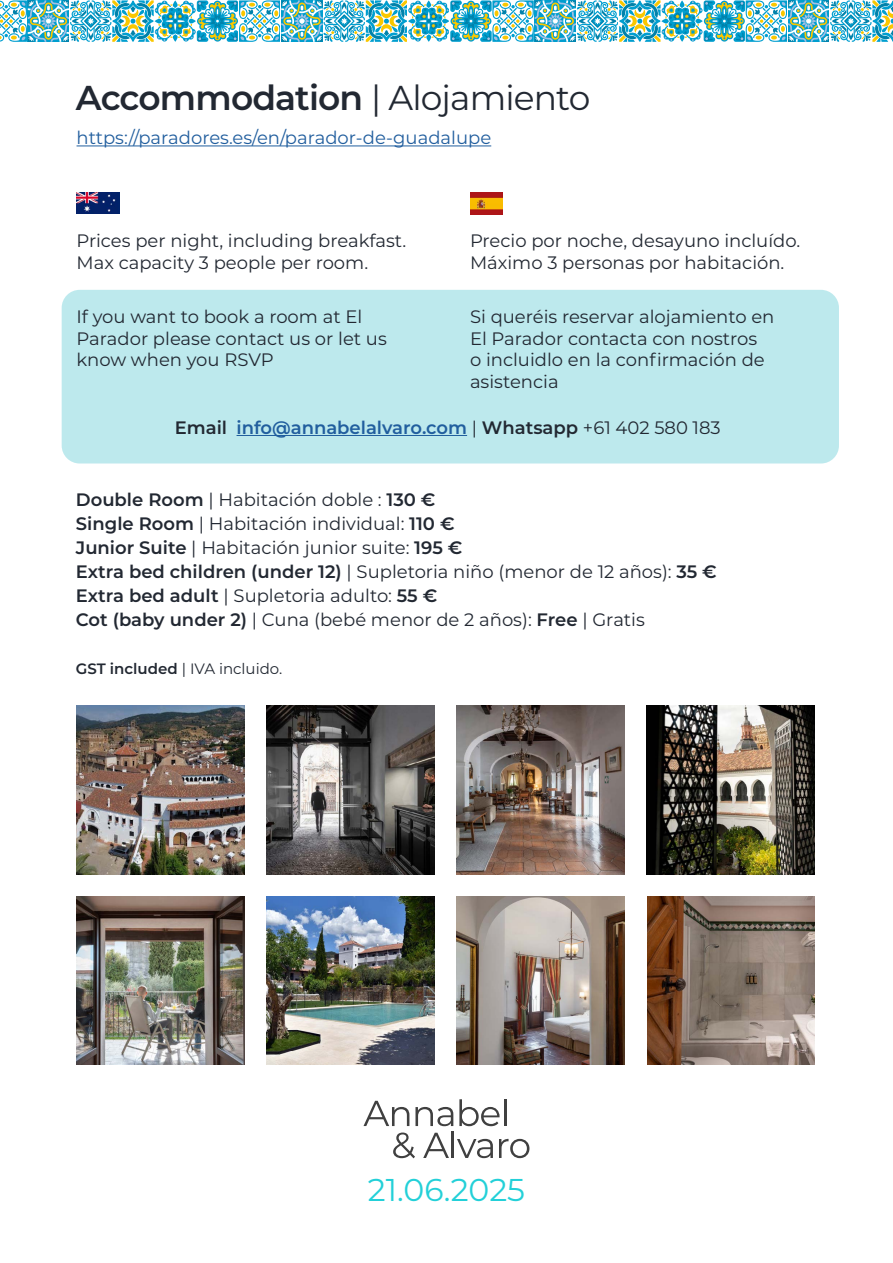
<style>
.page{position:relative;width:893px;height:1263px;background:#fff}
.page>*{position:absolute;margin:0;border:0;box-sizing:border-box;transform-origin:0 0}
.t1{font:600 34.5px "Montserrat";letter-spacing:-.025em;color:#222832}
.t2{font:31.5px "Montserrat";color:#23d0d8}
.t3{font:18px/21.6px "Montserrat";color:#222832}
.t4{font:600 18px "Montserrat";color:#215e9e}
.t5{font:18px "Montserrat";color:#215e9e}
.t6{font:15px "Montserrat";color:#222832}
.s1{font-weight:400}
.s2{color:#222832}
.s3{font-weight:400;color:#222832}
.s4{font-weight:600}
</style>
<div class="page">
<div style="left:62px;top:290px;width:777px;height:173px;background:#bde9ed;border-radius:18px"></div>
<svg style="left:0;top:0;width:893px;height:42px"></svg>
<img style="left:77px;top:706px;width:168px;height:168px">
<img style="left:266px;top:706px;width:169px;height:168px">
<img style="left:456px;top:706px;width:169px;height:168px">
<img style="left:646px;top:706px;width:169px;height:168px">
<img style="left:266px;top:896px;width:169px;height:168px">
<img style="left:77px;top:896px;width:168px;height:168px">
<hr style="left:237px;top:435px;width:230px;height:1px;background:#215e9e">
<hr style="left:77px;top:145px;width:414px;height:1px;background:#215e9e">
<img style="left:77px;top:192px;width:42px;height:22px">
<img style="left:470px;top:192px;width:33px;height:22px">
<img style="left:456px;top:896px;width:169px;height:168px">
<img style="left:648px;top:896px;width:167px;height:168px">
<svg style="left:363px;top:1101px;width:46px;height:25px"></svg>
<svg style="left:415px;top:1107px;width:38px;height:19px"></svg>
<svg style="left:459px;top:1099px;width:41px;height:27px"></svg>
<hr style="left:504px;top:1099px;width:2px;height:27px;background:#404040">
<svg style="left:393px;top:1132px;width:22px;height:26px"></svg>
<svg style="left:423px;top:1133px;width:26px;height:25px"></svg>
<hr style="left:452px;top:1131px;width:2px;height:27px;background:#404040">
<svg style="left:457px;top:1139px;width:36px;height:19px"></svg>
<svg style="left:499px;top:1139px;width:30px;height:19px"></svg>
<h1 class="t1" style="left:76px;top:73px;width:516px">Accommodation <span class="s1">| Alojamiento</span></h1>
<p class="t5" style="left:77px;top:125px;width:416px">https://paradores.es/en/parador-de-guadalupe</p>
<p class="t3" style="left:77px;top:229px;width:331px">Prices per night, including breakfast.<br>Max capacity 3 people per room.</p>
<p class="t3" style="left:470px;top:229px;width:332px">Precio por noche, desayuno incluído.<br>Máximo 3 personas por habitación.</p>
<p class="t3" style="left:77px;top:305px;width:312px">If you want to book a room at El<br>Parador please contact us or let us know when you RSVP</p>
<p class="t3" style="left:470px;top:305px;width:306px">Si queréis reservar alojamiento en<br>El Parador contacta con nostros<br>o incluidlo en la confirmación de asistencia</p>
<p class="t4" style="left:175px;top:414px;width:547px"><span class="s2">Email</span> info@annabelalvaro.com <span class="s3">|</span> <span class="s2">Whatsapp</span> <span class="s3">+61 402 580 183</span></p>
<p class="t3" style="left:76px;top:487px;width:642px;line-height:24px"><span class="s4">Double Room</span> | Habitación doble : <span class="s4">130 €<br>Single Room</span> | Habitación individual: <span class="s4">110 €<br>Junior Suite</span> | Habitación junior suite: <span class="s4">195 €<br>Extra bed children (under 12)</span> | Supletoria niño (menor de 12 años): <span class="s4">35 € Extra bed adult</span> | Supletoria adulto: <span class="s4">55 €<br>Cot (baby under 2)</span> | Cuna (bebé menor de 2 años): <span class="s4">Free</span> | Gratis</p>
<p class="t6" style="left:76px;top:659px;width:208px"><span class="s4">GST included</span> | IVA incluido.</p>
<h2 class="t2" style="left:368px;top:1169px;width:159px">21.06.2025</h2>
</div>
